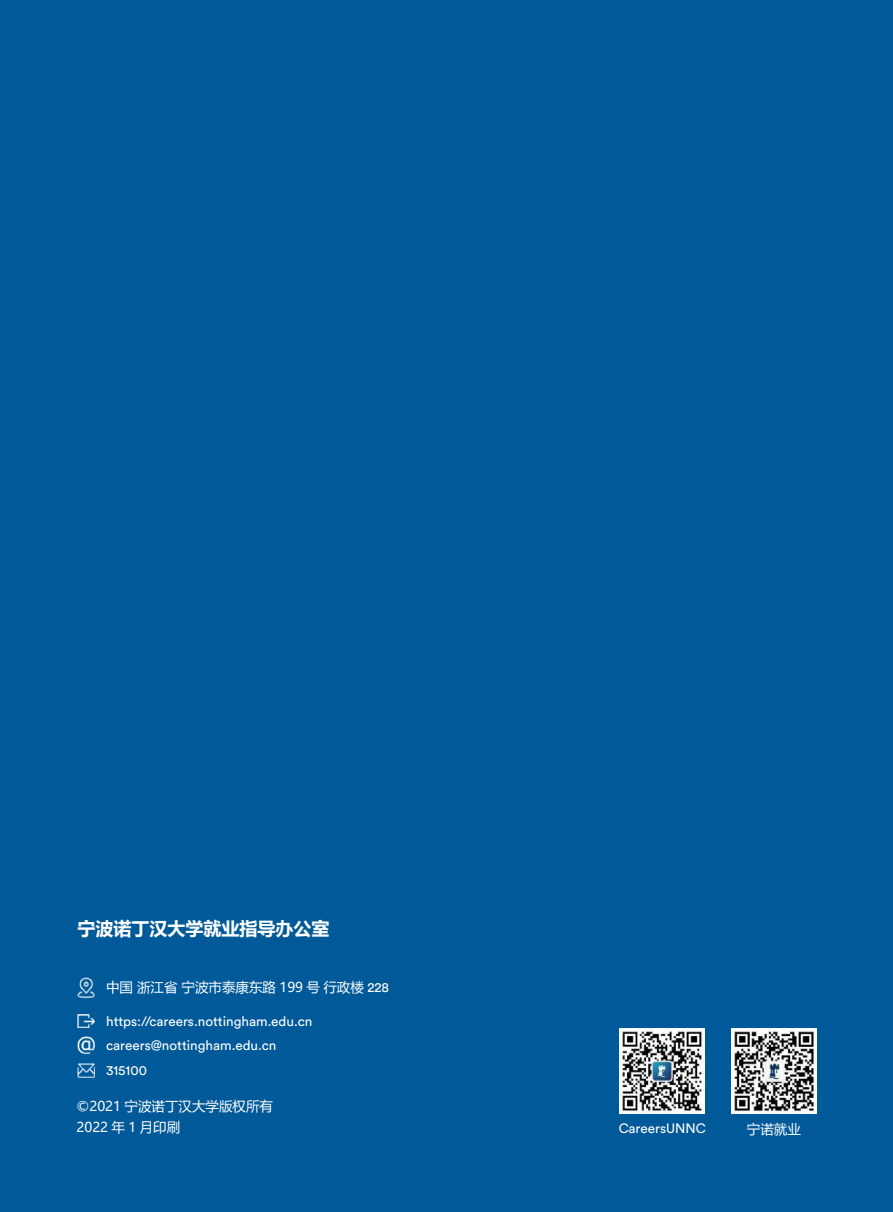
<style>
.page{position:relative;width:893px;height:1212px;background:#005999}
.page>*{position:absolute;margin:0;border:0;box-sizing:border-box;transform-origin:0 0}
.t1{font:700 18px "Microsoft Ya Hei";color:#fff}
.t2{font:13.5px/24.3px "Circular Pro";color:#fff}
.t3{font:13.5px/21px "Microsoft Ya Hei";color:#fff}
.s1{font-family:"Circular Pro"}
</style>
<div class="page">
<img style="left:620px;top:1028px;width:85px;height:85px">
<img style="left:731px;top:1028px;width:85px;height:85px">
<img style="left:77px;top:1036px;width:17px;height:18px">
<img style="left:77px;top:978px;width:17px;height:19px">
<img style="left:77px;top:1014px;width:17px;height:13px">
<img style="left:77px;top:1064px;width:17px;height:13px">
<h1 class="t1" style="left:77px;top:915px;width:253px">宁波诺丁汉大学就业指导办公室</h1>
<p class="t3" style="left:106px;top:976px;width:285px">中国 浙江省 宁波市泰康东路 199 号行政楼 <span class="s1">228</span></p>
<p class="t2" style="left:106px;top:1008px;width:208px">https://careers.nottingham.edu.cn careers@nottingham.edu.cn</p>
<p class="t2" style="left:106px;top:1058px;width:42px">315100</p>
<p class="t3" style="left:77px;top:1095px;width:198px">©2021 宁波诺丁汉大学版权所有<br>2022 年 1 月印刷</p>
<p class="t2" style="left:619px;top:1116px;width:89px">CareersUNNC</p>
<p class="t3" style="left:747px;top:1118px;width:56px">宁诺就业</p>
</div>
